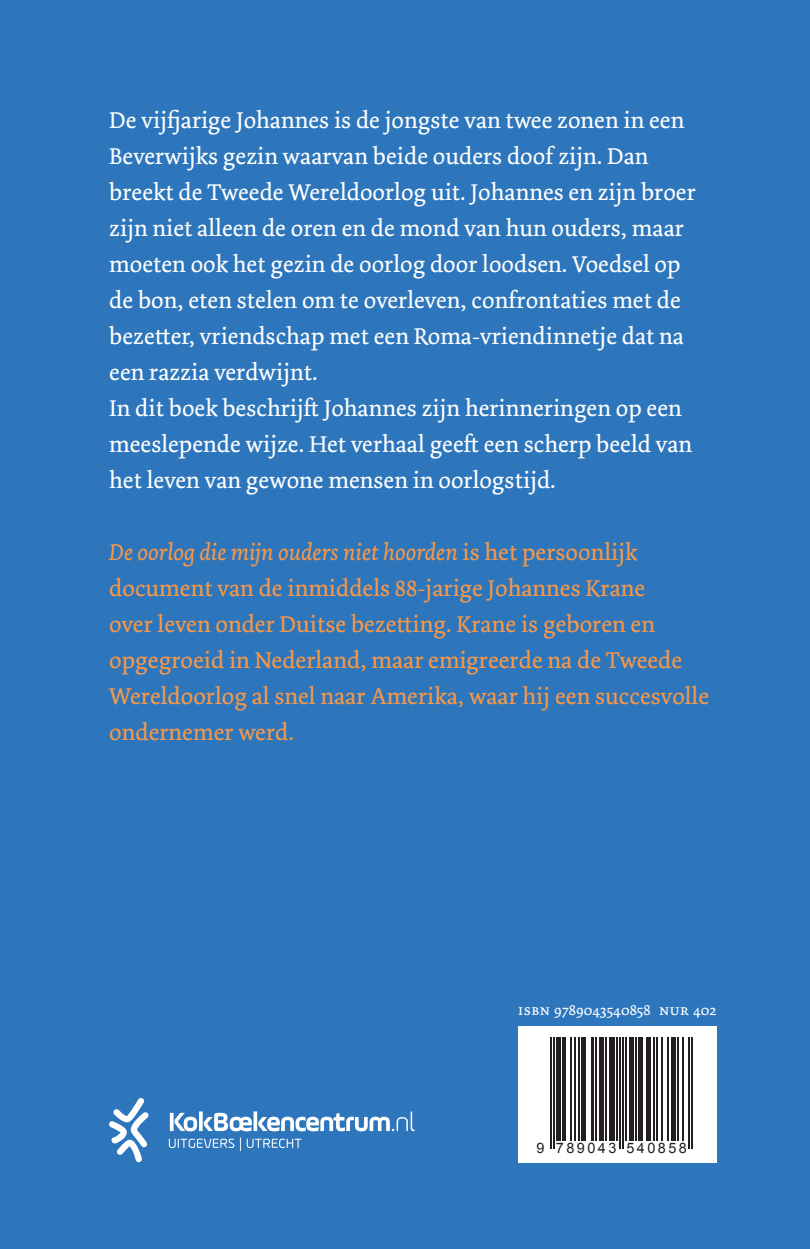
<style>
.page{position:relative;width:810px;height:1249px;background:#fff}
.page>*{position:absolute;margin:0;border:0;box-sizing:border-box;transform-origin:0 0}
.t1{font:24px/36px "Dolly Pro";color:#fff}
.t2{font:24px/36px "Dolly Pro";color:#f79848}
.t3{font:15.4px "Dolly Pro";color:#fff}
.t4{font:14.4px "Arial";letter-spacing:.17em;color:#231f20}
.s1{font-style:italic}
.s2{font-family:"Dolly Pro Regular Small Caps"}
.s3{font-style:inherit}
</style>
<div class="page">
<div style="left:0;top:0;width:809px;height:1249px;background:#2e76bc"></div>
<svg style="left:170px;top:1111px;width:244px;height:20px"></svg>
<svg style="left:169px;top:1139px;width:65px;height:9px"></svg>
<svg style="left:240px;top:1137px;width:61px;height:14px"></svg>
<svg style="left:109px;top:1098px;width:39px;height:64px"></svg>
<svg style="left:518px;top:1026px;width:198px;height:136px;fill:#fff"></svg>
<hr style="left:550px;top:1037px;width:1px;height:111px;background:#231f20">
<hr style="left:553px;top:1037px;width:1px;height:111px;background:#231f20">
<div style="left:555px;top:1037px;width:5px;height:104px;background:#231f20"></div>
<svg style="left:561px;top:1037px;width:4px;height:104px"></svg>
<hr style="left:569px;top:1037px;width:2px;height:104px;background:#231f20">
<hr style="left:574px;top:1037px;width:1px;height:104px;background:#231f20">
<hr style="left:578px;top:1037px;width:2px;height:104px;background:#231f20">
<hr style="left:581px;top:1037px;width:4px;height:104px;background:#231f20">
<hr style="left:590px;top:1037px;width:3px;height:104px;background:#231f20">
<hr style="left:594px;top:1037px;width:2px;height:104px;background:#231f20">
<hr style="left:599px;top:1037px;width:4px;height:104px;background:#231f20">
<hr style="left:605px;top:1037px;width:1px;height:104px;background:#231f20">
<div style="left:608px;top:1037px;width:6px;height:104px;background:#231f20"></div>
<hr style="left:615px;top:1037px;width:2px;height:104px;background:#231f20">
<hr style="left:618px;top:1037px;width:2px;height:111px;background:#231f20">
<hr style="left:621px;top:1037px;width:2px;height:111px;background:#231f20">
<hr style="left:624px;top:1037px;width:2px;height:104px;background:#231f20">
<hr style="left:629px;top:1037px;width:4px;height:104px;background:#231f20">
<hr style="left:635px;top:1037px;width:1px;height:104px;background:#231f20">
<hr style="left:638px;top:1037px;width:4px;height:104px;background:#231f20">
<div style="left:645px;top:1037px;width:5px;height:104px;background:#231f20"></div>
<hr style="left:653px;top:1037px;width:1px;height:104px;background:#231f20">
<hr style="left:656px;top:1037px;width:1px;height:104px;background:#231f20">
<hr style="left:660px;top:1037px;width:2px;height:104px;background:#231f20">
<hr style="left:666px;top:1037px;width:2px;height:104px;background:#231f20">
<hr style="left:671px;top:1037px;width:4px;height:104px;background:#231f20">
<hr style="left:677px;top:1037px;width:1px;height:104px;background:#231f20">
<hr style="left:681px;top:1037px;width:2px;height:104px;background:#231f20">
<hr style="left:687px;top:1037px;width:2px;height:111px;background:#231f20">
<hr style="left:690px;top:1037px;width:2px;height:111px;background:#231f20">
<p class="t1" style="left:109px;top:102px;width:587px">De vijfjarige Johannes is de jongste van twee zonen in een Beverwijks gezin waarvan beide ouders doof zijn. Dan breekt de Tweede Wereldoorlog uit. Johannes en zijn broer zijn niet alleen de oren en de mond van hun ouders, maar moeten ook het gezin de oorlog door loodsen. Voedsel op de bon, eten stelen om te overleven, confrontaties met de bezetter, vriendschap met een Roma-vriendinnetje dat na een razzia verdwijnt.<br>In dit boek beschrijft Johannes zijn herinneringen op een meeslepende wijze. Het verhaal geeft een scherp beeld van het leven van gewone mensen in oorlogstijd.</p>
<p class="t2" style="left:109px;top:534px;width:601px"><span class="s1">De oorlog die mijn ouders niet hoorden</span> is het persoonlijk document van de inmiddels 88-jarige Johannes Krane<br>over leven onder Duitse bezetting. Krane is geboren en opgegroeid in Nederland, maar emigreerde na de Tweede Wereldoorlog al snel naar Amerika, waar hij een succesvolle ondernemer werd.</p>
<p class="t3" style="left:517px;top:1000px;width:200px"><span class="s2">isbn</span> 9789043540858 <span class="s2">nur</span> <span class="s3">402</span></p>
<p class="t4" style="left:536px;top:1140px;width:152px">9 789043 540858</p>
</div>
